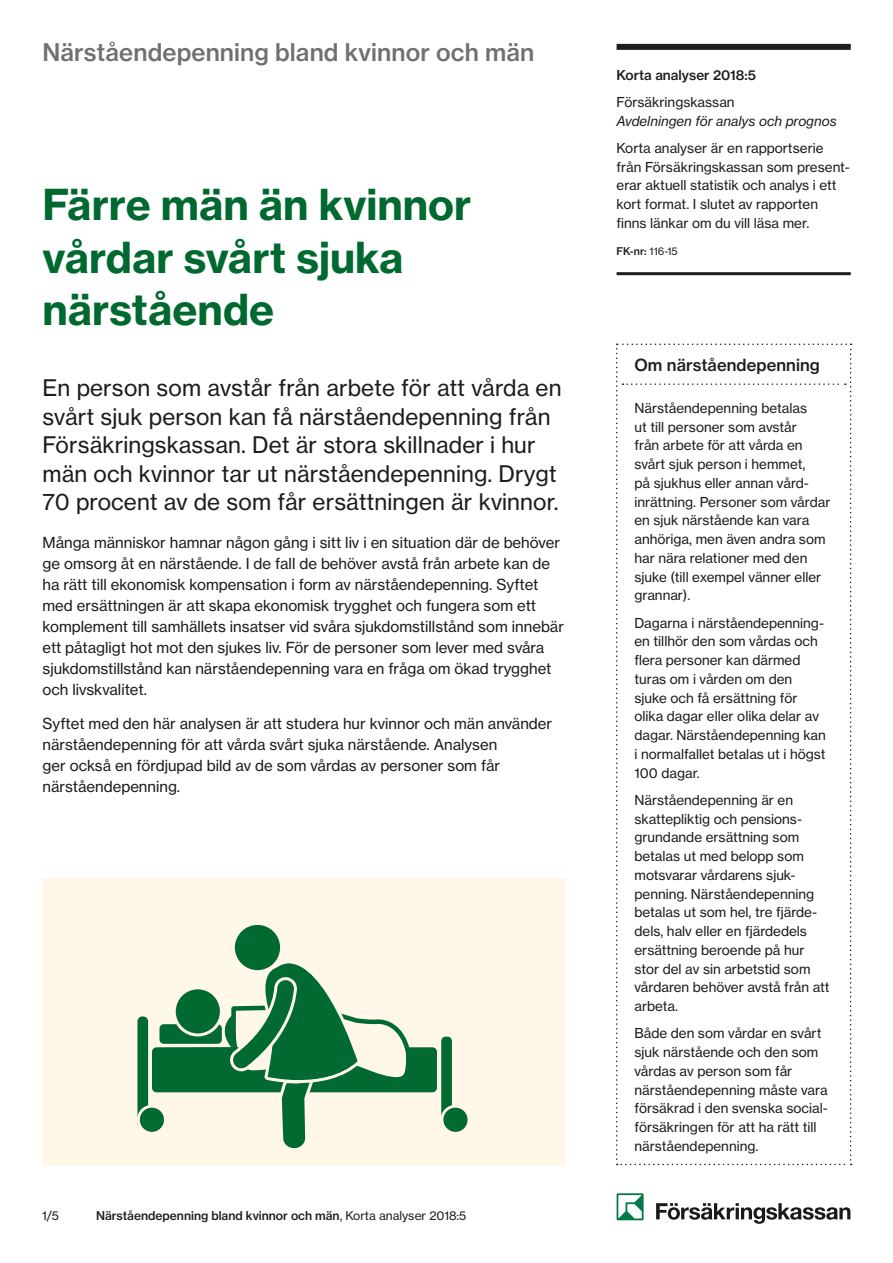
<style>
.page{position:relative;width:893px;height:1263px;background:#fff}
.page>*{position:absolute;margin:0;border:0;box-sizing:border-box;transform-origin:0 0}
.t1{font:42px/52.5px "N Haas Grotesk TX Pro 75 Bd";color:#00692f}
.t2{font:24px "N Haas Grotesk TX Pro 65 Md";letter-spacing:.005em;color:#70706f}
.t3{font:22.5px/28.5px "N Haas Grotesk TX Pro 55 Rg";letter-spacing:.005em;color:#1d1d1b}
.t4{font:16.5px "N Haas Grotesk TX Pro 65 Md";letter-spacing:.005em;color:#1d1d1b}
.t5{font:15px/21px "N Haas Grotesk TX Pro 55 Rg";color:#1d1d1b}
.t6{font:13.5px/18.8px "N Haas Grotesk TX Pro 55 Rg";color:#1d1d1b}
.t7{font:13.5px "N Haas Grotesk TX Pro 56 It";color:#1d1d1b}
.t8{font:13.5px "N Haas Grotesk TX Pro 65 Md";color:#1d1d1b}
.t9{font:12px "N Haas Grotesk TX Pro 65 Md";color:#1d1d1b}
.t10{font:12px "N Haas Grotesk TX Pro 55 Rg";color:#1d1d1b}
.t11{font:10.5px "N Haas Grotesk TX Pro 65 Md";color:#1d1d1b}
.s1{font-family:"N Haas Grotesk TX Pro 55 Rg"}
</style>
<div class="page">
<div style="left:43px;top:878px;width:523px;height:287px;background:#fff8e9"></div>
<svg style="left:616px;top:343px;width:236px;height:822px"></svg>
<svg style="left:137px;top:924px;width:331px;height:225px"></svg>
<div style="left:617px;top:1193px;width:27px;height:27px;background:#007b45"></div>
<svg style="left:618px;top:1195px;width:24px;height:23px"></svg>
<svg style="left:656px;top:1203px;width:194px;height:21px"></svg>
<div style="left:617px;top:44px;width:234px;height:6px;background:#1d1d1b"></div>
<hr style="left:617px;top:272px;width:234px;height:3px;background:#1d1d1b">
<h2 class="t2" style="left:43px;top:38px;width:493px">Närståendepenning bland kvinnor och män</h2>
<h1 class="t1" style="left:43px;top:178px;width:430px">Färre män än kvinnor vårdar svårt sjuka närstående</h1>
<p class="t3" style="left:43px;top:374px;width:520px">En person som avstår från arbete för att vårda en svårt sjuk person kan få närståendepenning från Försäkringskassan. Det är stora skillnader i hur män och kvinnor tar ut närståendepenning. Drygt 70 procent av de som får ersättningen är kvinnor.</p>
<p class="t5" style="left:43px;top:532px;width:523px">Många människor hamnar någon gång i sitt liv i en situation där de behöver ge omsorg åt en närstående. I de fall de behöver avstå från arbete kan de ha rätt till ekonomisk kompensation i form av närståendepenning. Syftet med ersättningen är att skapa ekonomisk trygghet och fungera som ett komplement till samhällets insatser vid svåra sjukdomstillstånd som innebär ett påtagligt hot mot den sjukes liv. För de personer som lever med svåra sjukdomstillstånd kan närståendepenning vara en fråga om ökad trygghet och livskvalitet.</p>
<p class="t5" style="left:43px;top:713px;width:511px">Syftet med den här analysen är att studera hur kvinnor och män använder närståendepenning för att vårda svårt sjuka närstående. Analysen<br>ger också en fördjupad bild av de som vårdas av personer som får närståendepenning.</p>
<p class="t10" style="left:42px;top:1209px;width:18px">1/5</p>
<p class="t9" style="left:96px;top:1208px;width:372px">Närståendepenning bland kvinnor och män<span class="s1">, Korta analyser 2018:5</span></p>
<p class="t8" style="left:617px;top:66px;width:141px">Korta analyser 2018:5</p>
<p class="t6" style="left:617px;top:93px;width:120px">Försäkringskassan</p>
<p class="t7" style="left:617px;top:112px;width:222px">Avdelningen för analys och prognos</p>
<p class="t6" style="left:617px;top:139px;width:235px">Korta analyser är en rapportserie från Försäkringskassan som present&shy;erar aktuell statistik och analys i ett kort format. I slutet av rapporten finns länkar om du vill läsa mer.</p>
<p class="t11" style="left:617px;top:245px;width:63px">FK-nr: <span class="s1">116-15</span></p>
<p class="t4" style="left:634px;top:354px;width:187px">Om närståendepenning</p>
<p class="t6" style="left:634px;top:398px;width:197px">Närståendepenning betalas<br>ut till personer som avstår<br>från arbete för att vårda en svårt sjuk person i hemmet,<br>på sjukhus eller annan vård&shy;inrättning. Personer som vårdar en sjuk närstående kan vara anhöriga, men även andra som har nära relationer med den sjuke (till exempel vänner eller grannar).</p>
<p class="t6" style="left:634px;top:613px;width:193px">Dagarna i närståendepenning&shy;en tillhör den som vårdas och flera personer kan därmed turas om i vården om den sjuke och få ersättning för olika dagar eller olika delar av dagar. Närståendepenning kan i normalfallet betalas ut i högst<br>100 dagar.</p>
<p class="t6" style="left:634px;top:790px;width:196px">Närståendepenning är en skattepliktig och pensions&shy;grundande ersättning som betalas ut med belopp som motsvarar vårdarens sjuk&shy;penning. Närståendepenning betalas ut som hel, tre fjärde&shy;dels, halv eller en fjärdedels ersättning beroende på hur stor del av sin arbetstid som vårdaren behöver avstå från att arbeta.</p>
<p class="t6" style="left:634px;top:1024px;width:195px">Både den som vårdar en svårt sjuk närstående och den som vårdas av person som får närståendepenning måste vara försäkrad i den svenska social&shy;försäkringen för att ha rätt till närståendepenning.</p>
</div>
